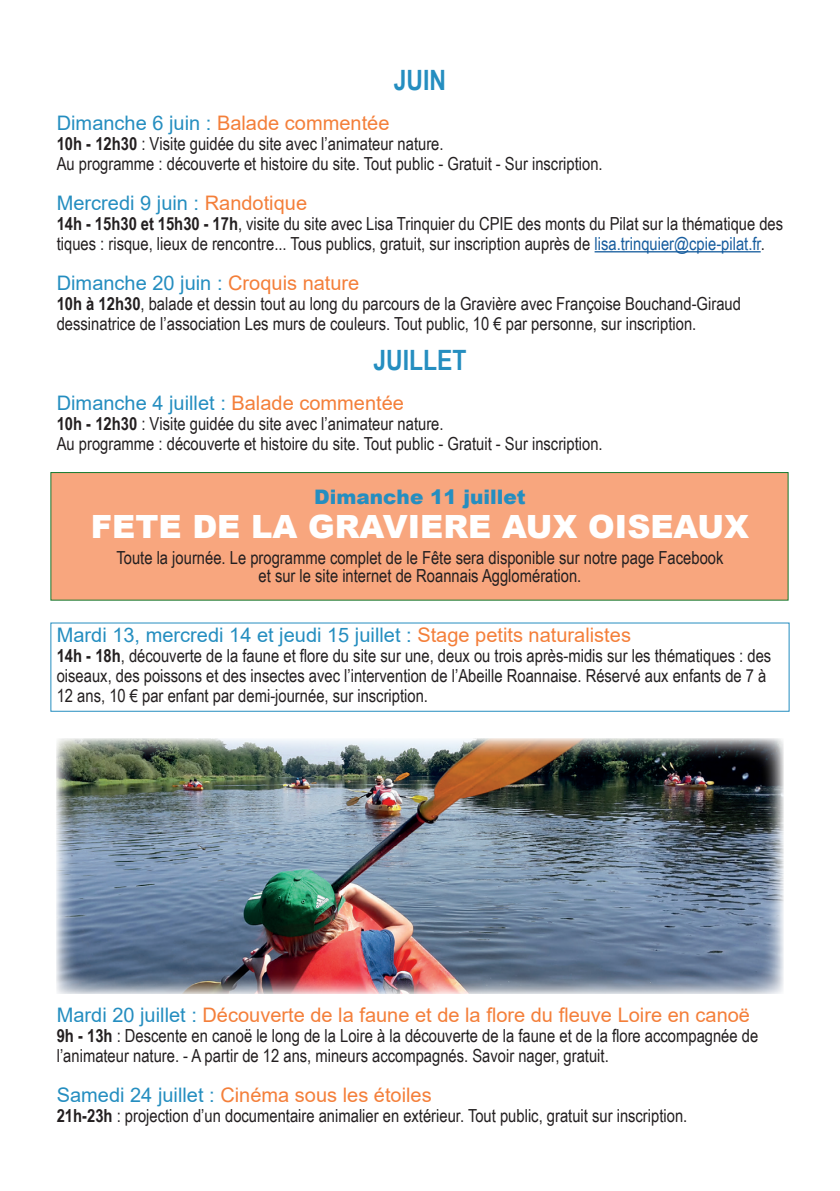
<style>
.page{position:relative;width:840px;height:1191px;background:#fff}
.page>*{position:absolute;margin:0;border:0;box-sizing:border-box;transform-origin:0 0}
.tx{font:900 32px "Arial";color:#fff}
.tx-2{font:700 28px "Arial Narrow";color:#258ec0}
.tx-3{font:20px "Arial";color:#258ec0}
.tx-4{font:20px "Arial";color:#f47f3a}
.tx-5{font:900 20px "Arial";color:#258ec0}
.tx-6{font:18px/20px "Arial Narrow";color:#231f20}
.s1{color:#258ec0}
.s2{font-weight:700}
.s3{color:#f47f3a}
.s4{color:#175d9e}
</style>
<div class="page">
<div style="left:50px;top:472px;width:738px;height:128px;background:#f8a67e;border:1px solid #157a2f"></div>
<hr style="left:594px;top:251px;width:166px;height:1px;background:#175d9e">
<img style="left:57px;top:738px;width:725px;height:256px">
<p class="tx-2" style="left:393px;top:59px;width:54px">JUIN</p>
<p class="tx-4" style="left:57px;top:109px;width:334px"><span class="s1">Dimanche 6 juin :</span> Balade commentée</p>
<p class="tx-6" style="left:57px;top:133px;width:547px"><span class="s2">10h - 12h30</span> : Visite guidée du site avec l’animateur nature.<br>Au programme : découverte et histoire du site. Tout public - Gratuit - Sur inscription.</p>
<p class="tx-3" style="left:57px;top:189px;width:252px">Mercredi 9 juin : <span class="s3">Randotique</span></p>
<p class="tx-6" style="left:57px;top:213px;width:727px"><span class="s2">14h - 15h30 et 15h30 - 17h</span>, visite du site avec Lisa Trinquier du CPIE des monts du Pilat sur la thématique des tiques : risque, lieux de rencontre... Tous publics, gratuit, sur inscription auprès de <span class="s4">lisa.trinquier@cpie-pilat.fr</span>.</p>
<p class="tx-3" style="left:57px;top:269px;width:304px">Dimanche 20 juin : <span class="s3">Croquis nature</span></p>
<p class="tx-6" style="left:57px;top:293px;width:685px"><span class="s2">10h à 12h30</span>, balade et dessin tout au long du parcours de la Gravière avec Françoise Bouchand-Giraud dessinatrice de l’association Les murs de couleurs. Tout public, 10 € par personne, sur inscription.</p>
<p class="tx-2" style="left:373px;top:339px;width:95px">JUILLET</p>
<p class="tx-3" style="left:57px;top:389px;width:348px">Dimanche 4 juillet : <span class="s3">Balade commentée</span></p>
<p class="tx-6" style="left:57px;top:413px;width:547px"><span class="s2">10h - 12h30</span> : Visite guidée du site avec l’animateur nature.<br>Au programme : découverte et histoire du site. Tout public - Gratuit - Sur inscription.</p>
<p class="tx-5" style="left:314px;top:482px;width:213px">Dimanche 11 juillet</p>
<p class="tx" style="left:91px;top:503px;width:659px">FETE DE LA GRAVIERE AUX OISEAUX</p>
<p class="tx-6" style="left:116px;top:547px;width:608px">Toute la journée. Le programme complet de le Fête sera disponible sur notre page Facebook</p>
<p class="tx-6" style="left:258px;top:565px;width:324px">et sur le site internet de Roannais Agglomération.</p>
<p class="tx-3" style="left:57px;top:621px;width:575px">Mardi 13, mercredi 14 et jeudi 15 juillet : <span class="s3">Stage petits naturalistes</span></p>
<p class="tx-6" style="left:57px;top:645px;width:715px"><span class="s2">14h - 18h</span>, découverte de la faune et flore du site sur une, deux ou trois après-midis sur les thématiques : des oiseaux, des poissons et des insectes avec l’intervention de l’Abeille Roannaise. Réservé aux enfants de 7 à<br>12 ans, 10 € par enfant par demi-journée, sur inscription.</p>
<p class="tx-4" style="left:57px;top:1001px;width:694px"><span class="s1">Mardi 20 juillet :</span> Découverte de la faune et de la flore du fleuve Loire en canoë</p>
<p class="tx-6" style="left:57px;top:1025px;width:702px"><span class="s2">9h - 13h</span> : Descente en canoë le long de la Loire à la découverte de la faune et de la flore accompagnée de l’animateur nature. - A partir de 12 ans, mineurs accompagnés. Savoir nager, gratuit.</p>
<p class="tx-4" style="left:57px;top:1081px;width:376px"><span class="s1">Samedi 24 juillet :</span> Cinéma sous les étoiles</p>
<p class="tx-6" style="left:57px;top:1105px;width:631px"><span class="s2">21h-23h</span> : projection d’un documentaire animalier en extérieur. Tout public, gratuit sur inscription.</p>
</div>
